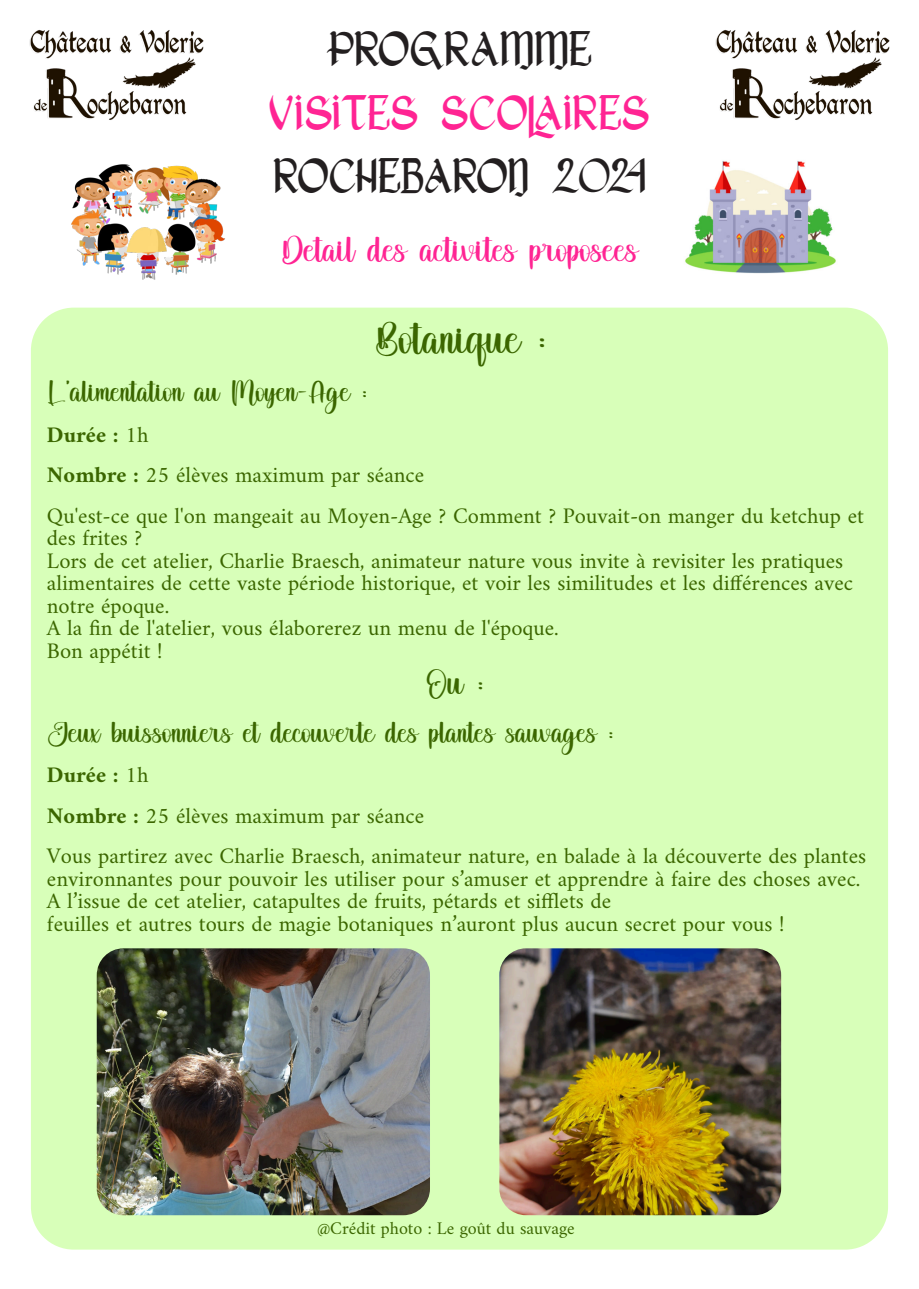
<style>
.page{position:relative;width:919px;height:1289px;background:#fff}
.page>*{position:absolute;margin:0;border:0;box-sizing:border-box;transform-origin:0 0}
.t1{font:45px "She Dance Free Trial";color:#ff2493}
.t2{font:45px "She Dance Free Trial";letter-spacing:-.03em;color:#231f20}
.t3{font:45px "Underline";color:#3b6600}
.t4{font:45px "She Dance Free Trial";letter-spacing:-.01em;color:#231f20}
.t5{font:36px "Underline";color:#ff2493}
.t6{font:36px "Underline";color:#3b6600}
.t7{font:30px "Underline";color:#3b6600}
.t8{font:22.5px/22.5px "Amiri";color:#3b6600}
.t9{font:18px "Amiri";color:#3b6600}
.s1{font-weight:700}
</style>
<div class="page">
<img style="left:29px;top:30px;width:175px;height:90px">
<img style="left:715px;top:30px;width:175px;height:90px">
<div style="left:31px;top:307px;width:857px;height:942px;background:#d8ffb9;border-radius:43px"></div>
<img style="left:97px;top:948px;width:333px;height:267px;border-radius:27px">
<img style="left:499px;top:948px;width:282px;height:267px;border-radius:27px">
<img style="left:71px;top:164px;width:154px;height:116px">
<img style="left:685px;top:161px;width:151px;height:113px">
<h1 class="t4" style="left:326px;top:33px;width:268px">PROGRAMME</h1>
<h1 class="t1" style="left:269px;top:96px;width:382px">VISITES SCOLAIRES</h1>
<h1 class="t2" style="left:273px;top:160px;width:374px">ROCHEBARON 2024</h1>
<h2 class="t5" style="left:281px;top:230px;width:359px">Detail des activites proposees</h2>
<h1 class="t3" style="left:374px;top:314px;width:174px">Botanique :</h1>
<h3 class="t7" style="left:47px;top:375px;width:322px">L'alimentation au Moyen-Age :</h3>
<p class="t8" style="left:47px;top:413px;width:818px;line-height:40.5px"><span class="s1">Durée :</span> 1h<br><span class="s1">Nombre :</span> 25 élèves maximum par séance<br>Qu'est-ce que l'on mangeait au Moyen-Age ? Comment ? Pouvait-on manger du ketchup et</p>
<p class="t8" style="left:47px;top:526px;width:807px">des frites ?<br>Lors de cet atelier, Charlie Braesch, animateur nature vous invite à revisiter les pratiques alimentaires de cette vaste période historique, et voir les similitudes et les différences avec notre époque.<br>A la fin de l'atelier, vous élaborerez un menu de l'époque.<br>Bon appétit !</p>
<h2 class="t6" style="left:425px;top:662px;width:60px">Ou :</h2>
<h3 class="t7" style="left:47px;top:715px;width:568px">Jeux buissonniрs et decouvрte des plantes sauvages :</h3>
<p class="t8" style="left:47px;top:754px;width:820px;line-height:40.5px"><span class="s1">Durée :</span> 1h<br><span class="s1">Nombre :</span> 25 élèves maximum par séance<br>Vous partirez avec Charlie Braesch, animateur nature, en balade à la découverte des plantes</p>
<p class="t8" style="left:47px;top:866px;width:815px">environnantes pour pouvoir les utiliser pour s’amuser et apprendre à faire des choses avec.<br>A l’issue de cet atelier, catapultes de fruits, pétards et sifflets de<br>feuilles et autres tours de magie botaniques n’auront plus aucun secret pour vous !</p>
<p class="t9" style="left:317px;top:1217px;width:259px">@Crédit photo : Le goût du sauvage</p>
</div>
